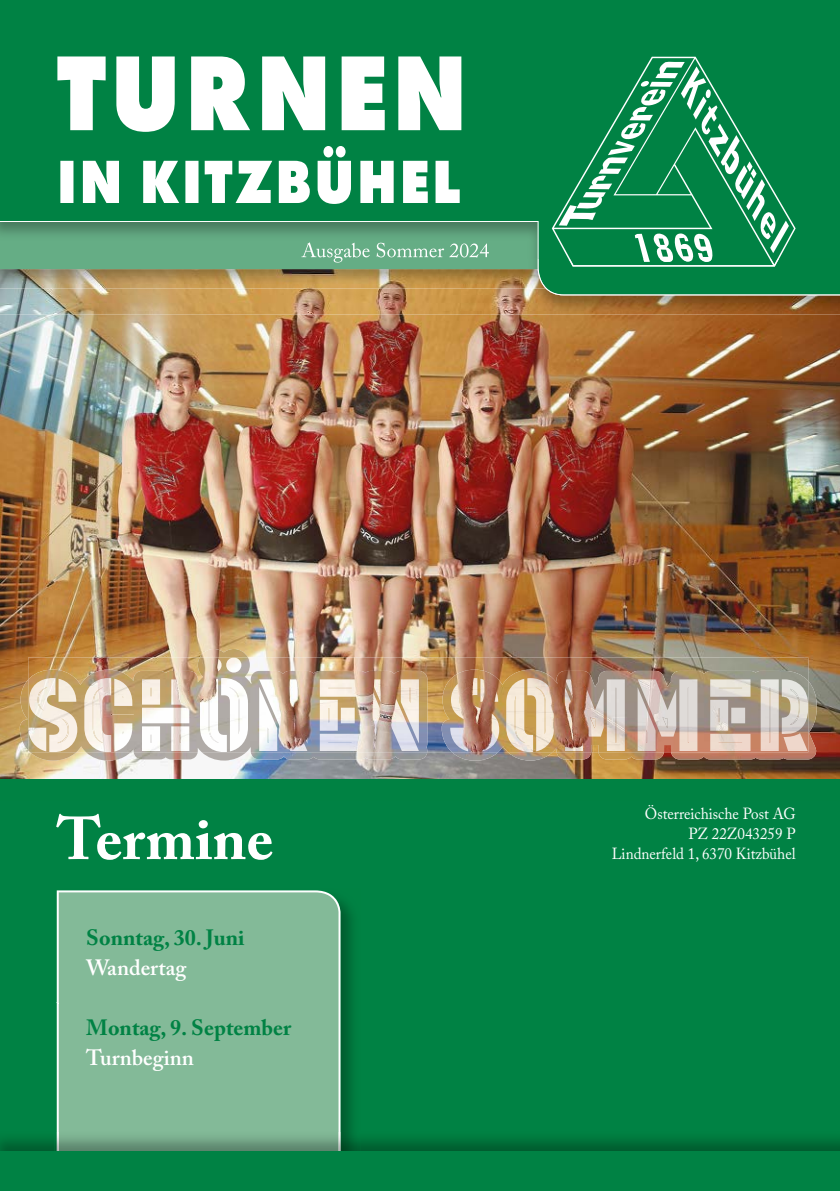
<style>
.page{position:relative;width:840px;height:1191px;background:#fff}
.page>*{position:absolute;margin:0;border:0;box-sizing:border-box;transform-origin:0 0}
.t1{font:700 60px "Adobe Caslon Pro";color:#fff}
.t2{font:700 22px "Adobe Caslon Pro";color:#008244}
.t3{font:600 22px "Adobe Caslon Pro";color:#fff}
.t4{font:16px/20px "Adobe Caslon Pro";color:#fff;text-align:right;scale:.94 1}
</style>
<div class="page">
<div style="left:0;top:780px;width:839px;height:411px;background:#008244"></div>
<svg style="left:1px;top:0;width:838px;height:259px;fill:#008244"></svg>
<div style="left:551px;top:57px;width:244px;height:202px;background:#008244"></div>
<img style="left:56px;top:890px;width:297px;height:242px">
<div style="left:57px;top:890px;width:283px;height:242px;background:#83ba98"></div>
<img style="left:1px;top:1132px;width:838px;height:19px">
<img style="left:57px;top:1132px;width:283px;height:19px">
<svg style="left:60px;top:146px;width:399px;height:58px"></svg>
<svg style="left:57px;top:56px;width:404px;height:76px"></svg>
<img style="left:1px;top:288px;width:838px;height:492px">
<img style="left:1px;top:269px;width:536px;height:19px">
<div style="left:1px;top:259px;width:536px;height:10px;background:#65ad85"></div>
<img style="left:301px;top:259px;width:187px;height:4px">
<div style="left:537px;top:259px;width:302px;height:36px;background:#008243"></div>
<img style="left:568px;top:262px;width:210px;height:5px">
<svg style="left:558px;top:61px;width:230px;height:201px"></svg>
<img style="left:20px;top:649px;width:796px;height:111px">
<img style="left:427px;top:657px;width:380px;height:95px">
<img style="left:28px;top:657px;width:399px;height:95px">
<hr style="left:0;top:0;width:1px;height:1191px;background:#fff">
<h1 class="t1" style="left:57px;top:803px;width:218px">Termine</h1>
<p class="t4" style="left:611px;top:803px;width:197px">Österreichische Post AG<br>PZ 22Z043259 P<br>Lindnerfeld 1, 6370 Kitzbühel</p>
<h2 class="t2" style="left:86px;top:924px;width:160px">Sonntag, 30. Juni</h2>
<h2 class="t3" style="left:86px;top:954px;width:102px">Wandertag</h2>
<h2 class="t2" style="left:86px;top:1014px;width:206px">Montag, 9. September</h2>
<h2 class="t3" style="left:86px;top:1044px;width:109px">Turnbeginn</h2>
</div>
